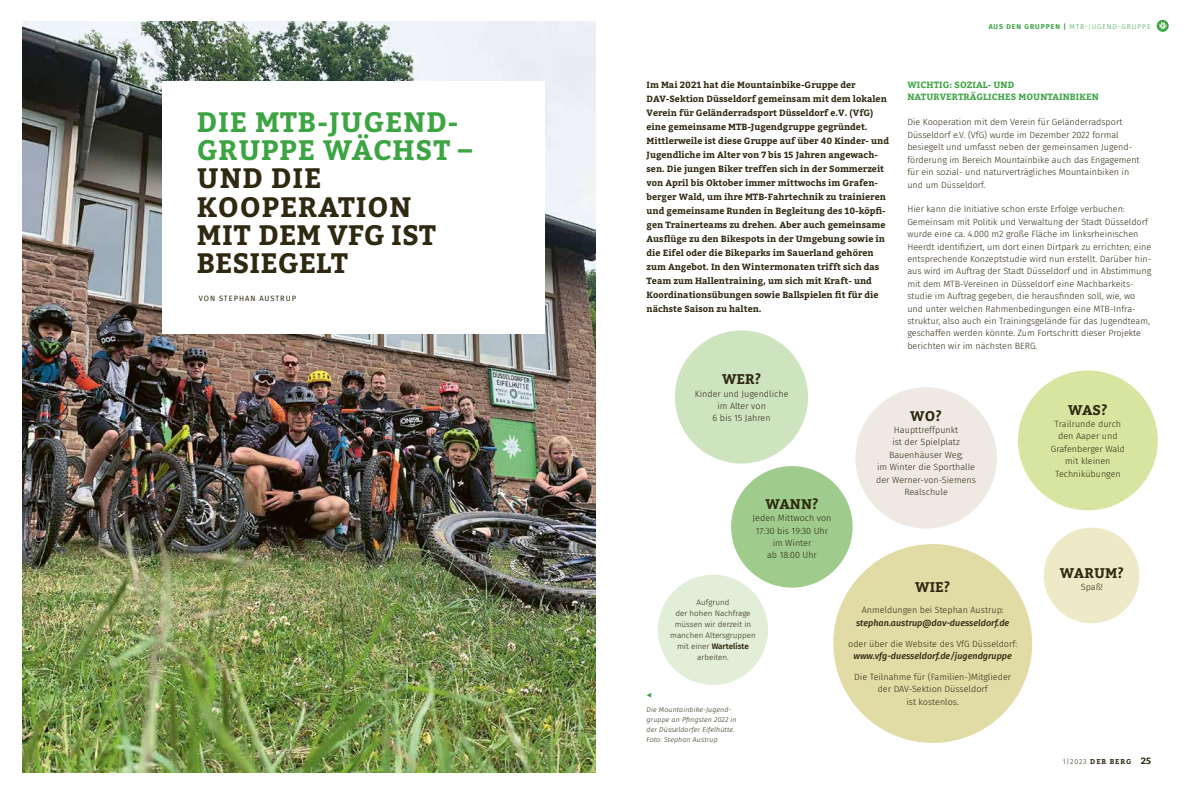
<style>
.page{position:relative;width:1191px;height:794px;background:#fff}
.page>*{position:absolute;margin:0;border:0;box-sizing:border-box;transform-origin:0 0}
.t1{font:700 28px/28px "Bitter";letter-spacing:.015em;color:#2f2912}
.t2{font:700 28px/28px "Bitter";letter-spacing:.03em;color:#3ca442}
.t3{font:700 14px "Bitter";letter-spacing:.01em;color:#2f2912}
.t4{font:300 9px/12.4px "Fira Sans";color:#2f2912;text-align:center}
.t5{font:700 9px/14px "Bitter";color:#2f2912}
.t6{font:italic 500 9px "Fira Sans";color:#2f2912}
.t7{font:700 9px/12.4px "Bitter";letter-spacing:.01em;color:#3ca442}
.t8{font:300 8px/11px "Fira Sans";color:#2f2912;text-align:center}
.t9{font:7.5px "Fira Sans";letter-spacing:.13em;color:#2f2912}
.t10{font:italic 300 7px/10px "Fira Sans";letter-spacing:.02em;color:#2f2912}
.t11{font:300 7px "Fira Sans";letter-spacing:.13em;color:#3ca442}
.t12{font:700 7px "Bitter";letter-spacing:.13em;color:#2f2912}
.s1{font-weight:700}
.s2{font-weight:600}
.s3{font-family:"Fira Sans";font-weight:300}
.s4{font-size:9px}
</style>
<div class="page">
<img style="left:23px;top:22px;width:572px;height:750px">
<div style="left:162px;top:81px;width:382px;height:252px;background:#fff"></div>
<div style="left:675px;top:330px;width:133px;height:133px;background:#cee4bf;border-radius:50%"></div>
<div style="left:1043px;top:527px;width:96px;height:96px;background:#eeeac8;border-radius:50%"></div>
<div style="left:731px;top:466px;width:121px;height:121px;background:#9fcc8c;border-radius:50%"></div>
<div style="left:855px;top:387px;width:141px;height:141px;background:#eeeae3;border-radius:50%"></div>
<div style="left:1018px;top:370px;width:139px;height:140px;background:#d8e5a0;border-radius:50%"></div>
<div style="left:833px;top:544px;width:199px;height:199px;background:#e1dba5;border-radius:50%"></div>
<div style="left:658px;top:574px;width:110px;height:111px;background:#e2eed7;border-radius:50%"></div>
<svg style="left:1156px;top:20px;width:12px;height:12px"></svg>
<svg style="left:646px;top:693px;width:5px;height:4px"></svg>
<h1 class="t2" style="left:197px;top:108px;width:277px">DIE MTB-JUGEND-<br>GRUPPE WÄCHST –</h1>
<h1 class="t1" style="left:197px;top:164px;width:240px">UND DIE<br>KOOPERATION<br>MIT DEM VFG IST<br>BESIEGELT</h1>
<p class="t9" style="left:199px;top:292px;width:99px">VON STEPHAN AUSTRUP</p>
<p class="t11" style="left:988px;top:21px;width:163px"><span class="s1">AUS DEN GRUPPEN |</span> MTB-JUGEND-GRUPPE</p>
<p class="t5" style="left:646px;top:77px;width:244px">Im Mai 2021 hat die Mountainbike-Gruppe der DAV-Sektion Düsseldorf gemeinsam mit dem lokalen Verein für Geländerradsport Düsseldorf e.V. (VfG) eine gemeinsame MTB-Jugendgruppe gegründet.<br>Mittlerweile ist diese Gruppe auf über 40 Kinder- und Jugendliche im Alter von 7 bis 15 Jahren angewach&shy;sen. Die jungen Biker treffen sich in der Sommerzeit von April bis Oktober immer mittwochs im Grafen&shy;berger Wald, um ihre MTB-Fahrtechnik zu trainieren und gemeinsame Runden in Begleitung des 10-köpfi&shy;gen Trainerteams zu drehen. Aber auch gemeinsame Ausflüge zu den Bikespots in der Umgebung sowie in die Eifel oder die Bikeparks im Sauerland gehören zum Angebot. In den Wintermonaten trifft sich das Team zum Hallentraining, um sich mit Kraft- und Koordinationsübungen sowie Ballspielen fit für die nächste Saison zu halten.</p>
<p class="t7" style="left:907px;top:78px;width:193px">WICHTIG: SOZIAL- UND<br>NATURVERTRÄGLICHES MOUNTAINBIKEN</p>
<p class="t4" style="left:907px;top:116px;width:234px;text-align:left">Die Kooperation mit dem Verein für Geländerradsport Düsseldorf e.V. (VfG) wurde im Dezember 2022 formal besiegelt und umfasst neben der gemeinsamen Jugend&shy;förderung im Bereich Mountainbike auch das Engagement für ein sozial- und naturverträgliches Mountainbiken in und um Düsseldorf.</p>
<p class="t4" style="left:907px;top:203px;width:245px;text-align:left">Hier kann die Initiative schon erste Erfolge verbuchen:<br>Gemeinsam mit Politik und Verwaltung der Stadt Düsseldorf wurde eine ca. 4.000 m2 große Fläche im linksrheinischen Heerdt identifiziert, um dort einen Dirtpark zu errichten; eine entsprechende Konzeptstudie wird nun erstellt. Darüber hin&shy;aus wird im Auftrag der Stadt Düsseldorf und in Abstimmung mit dem MTB-Vereinen in Düsseldorf eine Machbarkeits&shy;studie im Auftrag gegeben, die herausfinden soll, wie, wo und unter welchen Rahmenbedingungen eine MTB-Infra&shy;struktur, also auch ein Trainingsgelände für das Jugendteam, geschaffen werden könnte. Zum Fortschritt dieser Projekte berichten wir im nächsten BERG.</p>
<h2 class="t3" style="left:722px;top:368px;width:41px">WER?</h2>
<p class="t4" style="left:695px;top:387px;width:95px">Kinder und Jugendliche im Alter von<br>6 bis 15 Jahren</p>
<h2 class="t3" style="left:765px;top:493px;width:55px">WANN?</h2>
<p class="t4" style="left:752px;top:512px;width:80px">Jeden Mittwoch von<br>17:30 bis 19:30 Uhr im Winter<br>ab 18:00 Uhr</p>
<p class="t8" style="left:670px;top:597px;width:87px">Aufgrund<br>der hohen Nachfrage müssen wir derzeit in manchen Altersgruppen mit einer <span class="s2">Warteliste </span>arbeiten.</p>
<p class="t10" style="left:646px;top:704px;width:92px">Die Mountainbike-Jugend&shy;gruppe an Pfingsten 2022 in der Düsseldorfer Eifelhütte.<br>Foto: Stephan Austrup</p>
<h2 class="t3" style="left:910px;top:405px;width:33px">WO?</h2>
<p class="t4" style="left:876px;top:423px;width:101px">Haupttreffpunkt<br>ist der Spielplatz<br>Bauenhäuser Weg;<br>im Winter die Sporthalle der Werner-von-Siemens<br>Realschule</p>
<h2 class="t3" style="left:915px;top:576px;width:37px">WIE?</h2>
<p class="t4" style="left:861px;top:604px;width:143px">Anmeldungen bei Stephan Austrup:</p>
<p class="t6" style="left:856px;top:615px;width:155px">stephan.austrup@dav-duesseldorf.de</p>
<p class="t4" style="left:848px;top:637px;width:170px">oder über die Website des VfG Düsseldorf:</p>
<p class="t6" style="left:853px;top:648px;width:160px">www.vfg-duesseldorf.de/jugendgruppe</p>
<p class="t4" style="left:854px;top:670px;width:158px">Die Teilnahme für (Familien-)Mitglieder der DAV-Sektion Düsseldorf<br>ist kostenlos.</p>
<h2 class="t3" style="left:1068px;top:399px;width:41px">WAS?</h2>
<p class="t4" style="left:1050px;top:417px;width:76px">Trailrunde durch den Aaper und<br>Grafenberger Wald mit kleinen<br>Technikübungen</p>
<h2 class="t3" style="left:1060px;top:562px;width:66px">WARUM?</h2>
<p class="t4" style="left:1081px;top:581px;width:24px">Spaß!</p>
<p class="t12" style="left:1062px;top:756px;width:90px"><span class="s3">1|2023</span> DER BERG <span class="s4">25</span></p>
</div>
